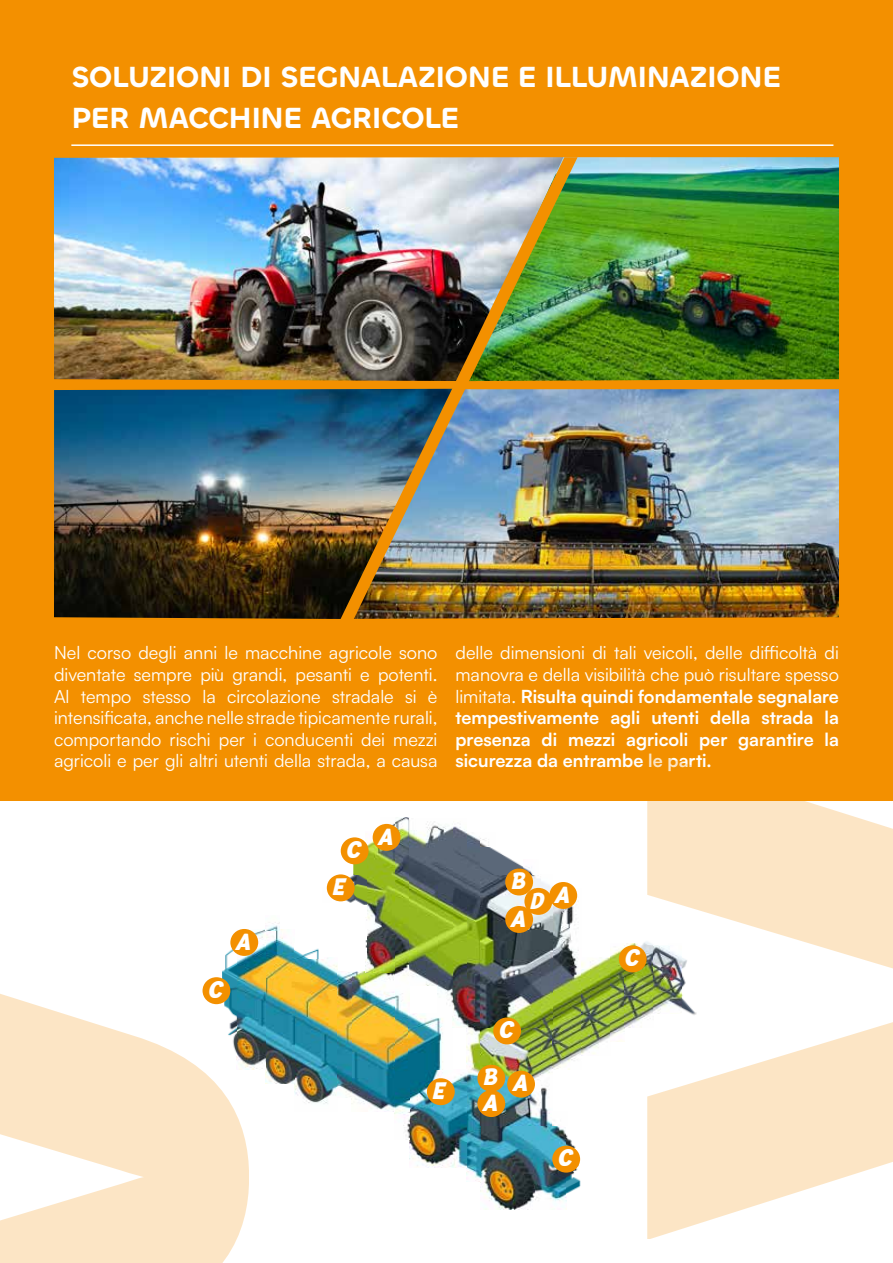
<style>
.page{position:relative;width:893px;height:1263px;background:#fff}
.page>*{position:absolute;margin:0;border:0;box-sizing:border-box;transform-origin:0 0}
.t1{font:600 30px/40.5px "Chillax";letter-spacing:-.015em;color:#fff}
.t2{font:italic 23.85px "Baby School";color:#fff}
.t3{font:18px/21.6px "Satoshi";color:#fff;text-align:justify}
.t4{font:700 18px/21.6px "Satoshi";color:#fff;text-align:justify}
.s1{font-weight:400}
</style>
<div class="page">
<div style="left:0;top:0;width:893px;height:800px;background:#f39000"></div>
<hr style="left:71px;top:144px;width:762px;height:2px;background:#fff">
<svg style="left:647px;top:800px;width:246px;height:438px;fill:#fce5c5"></svg>
<svg style="left:0;top:933px;width:249px;height:330px;fill:#fce5c5"></svg>
<img style="left:54px;top:157px;width:286px;height:224px">
<img style="left:54px;top:389px;width:286px;height:230px">
<img style="left:578px;top:157px;width:261px;height:224px">
<img style="left:578px;top:389px;width:261px;height:230px">
<img style="left:340px;top:157px;width:238px;height:462px">
<img style="left:481px;top:1126px;width:86px;height:83px">
<img style="left:567px;top:1135px;width:14px;height:59px">
<img style="left:466px;top:833px;width:15px;height:349px">
<img style="left:409px;top:1070px;width:57px;height:98px">
<img style="left:395px;top:818px;width:14px;height:320px">
<img style="left:481px;top:874px;width:72px;height:252px">
<img style="left:552px;top:1112px;width:2px;height:14px">
<img style="left:294px;top:958px;width:43px;height:146px">
<img style="left:352px;top:972px;width:43px;height:140px">
<img style="left:337px;top:972px;width:15px;height:126px">
<img style="left:265px;top:930px;width:29px;height:154px">
<img style="left:237px;top:930px;width:28px;height:140px">
<img style="left:409px;top:1014px;width:34px;height:56px">
<img style="left:553px;top:888px;width:28px;height:182px">
<img style="left:222px;top:944px;width:15px;height:112px">
<img style="left:581px;top:958px;width:29px;height:98px">
<img style="left:610px;top:948px;width:14px;height:94px">
<img style="left:452px;top:826px;width:14px;height:202px">
<img style="left:624px;top:944px;width:29px;height:84px">
<img style="left:682px;top:958px;width:14px;height:70px">
<img style="left:438px;top:824px;width:14px;height:180px">
<img style="left:653px;top:944px;width:29px;height:70px">
<img style="left:409px;top:820px;width:29px;height:166px">
<img style="left:366px;top:832px;width:29px;height:140px">
<img style="left:294px;top:948px;width:25px;height:10px">
<img style="left:643px;top:930px;width:25px;height:14px">
<img style="left:265px;top:922px;width:15px;height:8px">
<img style="left:338px;top:874px;width:28px;height:31px">
<img style="left:326px;top:888px;width:11px;height:13px">
<img style="left:352px;top:859px;width:14px;height:15px">
<img style="left:481px;top:846px;width:43px;height:28px">
<img style="left:524px;top:867px;width:9px;height:7px">
<img style="left:481px;top:839px;width:8px;height:7px">
<img style="left:381px;top:823px;width:14px;height:4px">
<div style="left:373px;top:824px;width:27px;height:27px;background:#f39000;border-radius:50%"></div>
<div style="left:477px;top:1090px;width:28px;height:27px;background:#f39000;border-radius:50%"></div>
<div style="left:230px;top:929px;width:28px;height:27px;background:#f39000;border-radius:50%"></div>
<div style="left:505px;top:906px;width:28px;height:27px;background:#f39000;border-radius:50%"></div>
<div style="left:549px;top:882px;width:28px;height:27px;background:#f39000;border-radius:50%"></div>
<div style="left:507px;top:1071px;width:28px;height:27px;background:#f39000;border-radius:50%"></div>
<div style="left:505px;top:868px;width:28px;height:27px;background:#f39000;border-radius:50%"></div>
<div style="left:477px;top:1065px;width:28px;height:27px;background:#f39000;border-radius:50%"></div>
<div style="left:552px;top:1146px;width:28px;height:26px;background:#f39000;border-radius:50%"></div>
<div style="left:619px;top:945px;width:28px;height:27px;background:#f39000;border-radius:50%"></div>
<div style="left:493px;top:1017px;width:28px;height:27px;background:#f39000;border-radius:50%"></div>
<div style="left:203px;top:977px;width:27px;height:27px;background:#f39000;border-radius:50%"></div>
<div style="left:341px;top:837px;width:28px;height:27px;background:#f39000;border-radius:50%"></div>
<div style="left:524px;top:888px;width:28px;height:27px;background:#f39000;border-radius:50%"></div>
<div style="left:327px;top:874px;width:28px;height:27px;background:#f39000;border-radius:50%"></div>
<div style="left:427px;top:1078px;width:28px;height:27px;background:#f39000;border-radius:50%"></div>
<h1 class="t1" style="left:71px;top:57px;width:711px">SOLUZIONI DI SEGNALAZIONE E ILLUMINAZIONE<br>PER MACCHINE AGRICOLE</h1>
<p class="t3" style="left:54px;top:641px;width:385px">Nel corso degli anni le macchine agricole sono diventate sempre più grandi, pesanti e potenti.<br>Al tempo stesso la circolazione stradale si è intensificata, anche nelle strade tipicamente rurali, comportando rischi per i conducenti dei mezzi agricoli e per gli altri utenti della strada, a causa</p>
<p class="t4" style="left:455px;top:641px;width:385px"><span class="s1">delle dimensioni di tali veicoli, delle difficoltà di manovra e della visibilità che può risultare spesso limitata.</span> Risulta quindi fondamentale segnalare tempestivamente agli utenti della strada la presenza di mezzi agricoli per garantire la sicurezza da entrambe le parti.</p>
<h2 class="t2" style="left:235px;top:926px;width:16px">A</h2>
<h2 class="t2" style="left:207px;top:975px;width:16px">C</h2>
<h2 class="t2" style="left:346px;top:835px;width:16px">C</h2>
<h2 class="t2" style="left:332px;top:872px;width:14px">E</h2>
<h2 class="t2" style="left:378px;top:821px;width:16px">A</h2>
<h2 class="t2" style="left:510px;top:866px;width:16px">B</h2>
<h2 class="t2" style="left:529px;top:885px;width:15px">D</h2>
<h2 class="t2" style="left:510px;top:903px;width:16px">A</h2>
<h2 class="t2" style="left:554px;top:879px;width:16px">A</h2>
<h2 class="t2" style="left:432px;top:1076px;width:14px">E</h2>
<h2 class="t2" style="left:498px;top:1015px;width:16px">C</h2>
<h2 class="t2" style="left:482px;top:1062px;width:16px">B</h2>
<h2 class="t2" style="left:482px;top:1087px;width:16px">A</h2>
<h2 class="t2" style="left:512px;top:1068px;width:16px">A</h2>
<h2 class="t2" style="left:557px;top:1143px;width:16px">C</h2>
<h2 class="t2" style="left:624px;top:943px;width:16px">C</h2>
</div>
